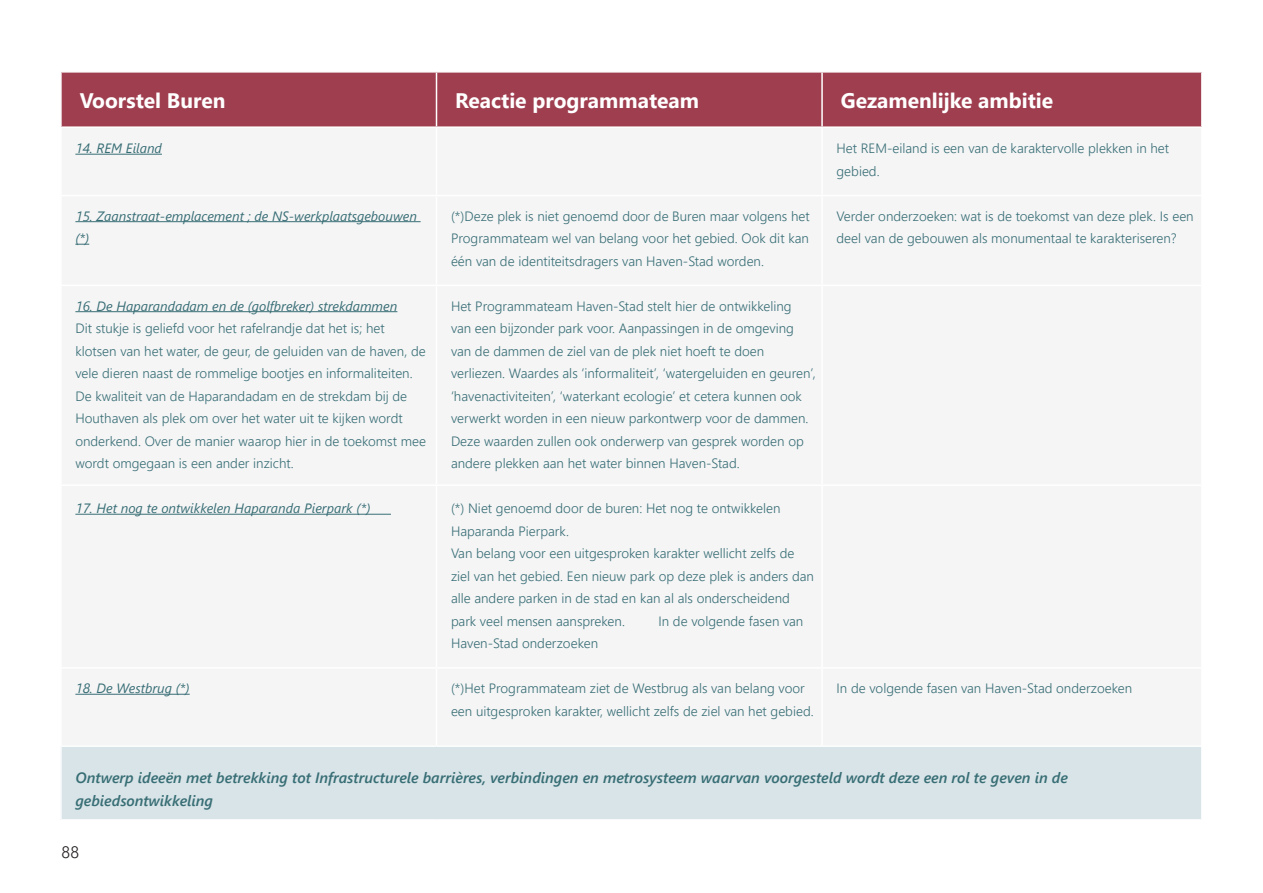
<style>
.page{position:relative;width:1263px;height:893px;background:#fff}
.page>*{position:absolute;margin:0;border:0;box-sizing:border-box;transform-origin:0 0}
.Table_Header{font:700 21px "Segoe UI";color:#fff}
.t1{font:300 16.5px "Segoe UI";color:#231f20}
.Table_Sub-Headers{font:italic 600 15px/22.5px "Segoe UI";color:#386e75}
.Table_Text{font:300 13.5px/22.5px "Segoe UI";color:#386e75}
.Table_Cell-Headers{font:italic 13.5px/22.5px "Segoe UI";color:#386e75}
</style>
<div class="page">
<div style="left:62px;top:73px;width:1139px;height:53px;background:#9f3e4f"></div>
<div style="left:61px;top:746px;width:1141px;height:74px;background:#d8e4e8"></div>
<hr style="left:436px;top:73px;width:1px;height:53px;background:#fff">
<hr style="left:821px;top:73px;width:2px;height:53px;background:#fff">
<hr style="left:60px;top:747px;width:2px;height:72px;background:#fff">
<hr style="left:1201px;top:747px;width:2px;height:72px;background:#fff">
<hr style="left:60px;top:745px;width:376px;height:2px;background:#fff">
<hr style="left:436px;top:745px;width:386px;height:2px;background:#fff">
<hr style="left:822px;top:745px;width:381px;height:2px;background:#fff">
<hr style="left:60px;top:819px;width:376px;height:2px;background:#fff">
<hr style="left:436px;top:819px;width:386px;height:2px;background:#fff">
<hr style="left:822px;top:819px;width:381px;height:2px;background:#fff">
<hr style="left:75px;top:154px;width:87px;height:1px;background:#386e75">
<hr style="left:75px;top:221px;width:346px;height:1px;background:#386e75">
<svg style="left:75px;top:244px;width:14px;height:1px"></svg>
<hr style="left:75px;top:311px;width:322px;height:1px;background:#386e75">
<hr style="left:75px;top:514px;width:316px;height:1px;background:#386e75">
<hr style="left:75px;top:694px;width:115px;height:1px;background:#386e75">
<p class="Table_Header" style="left:80px;top:81px;width:147px">Voorstel Buren</p>
<p class="Table_Header" style="left:455px;top:81px;width:245px">Reactie programmateam</p>
<p class="Table_Header" style="left:841px;top:81px;width:214px">Gezamenlijke ambitie</p>
<p class="Table_Cell-Headers" style="left:75px;top:135px;width:88px">14. REM Eiland</p>
<p class="Table_Text" style="left:836px;top:136px;width:334px">Het REM-eiland is een van de karaktervolle plekken in het gebied.</p>
<p class="Table_Cell-Headers" style="left:75px;top:202px;width:343px">15. Zaanstraat-emplacement ; de NS-werkplaatsgebouwen (*)</p>
<p class="Table_Text" style="left:451px;top:203px;width:360px;text-align:justify">(*)Deze plek is niet genoemd door de Buren maar volgens het Programmateam wel van belang voor het gebied. Ook dit kan één van de identiteitsdragers van Haven-Stad worden.</p>
<p class="Table_Text" style="left:836px;top:203px;width:359px">Verder onderzoeken: wat is de toekomst van deze plek. Is een deel van de gebouwen als monumentaal te karakteriseren?</p>
<p class="Table_Cell-Headers" style="left:75px;top:292px;width:323px">16. De Haparandadam en de (golfbreker) strekdammen</p>
<p class="Table_Text" style="left:75px;top:316px;width:352px">Dit stukje is geliefd voor het rafelrandje dat het is; het klotsen van het water, de geur, de geluiden van de haven, de vele dieren naast de rommelige bootjes en informaliteiten.<br>De kwaliteit van de Haparandadam en de strekdam bij de Houthaven als plek om over het water uit te kijken wordt onderkend. Over de manier waarop hier in de toekomst mee wordt omgegaan is een ander inzicht.</p>
<p class="Table_Text" style="left:451px;top:293px;width:366px">Het Programmateam Haven-Stad stelt hier de ontwikkeling<br>van een bijzonder park voor. Aanpassingen in de omgeving van de dammen de ziel van de plek niet hoeft te doen verliezen. Waardes als ‘informaliteit’, ‘watergeluiden en geuren’, ‘havenactiviteiten’, ‘waterkant ecologie’ et cetera kunnen ook verwerkt worden in een nieuw parkontwerp voor de dammen.<br>Deze waarden zullen ook onderwerp van gesprek worden op andere plekken aan het water binnen Haven-Stad.</p>
<p class="Table_Cell-Headers" style="left:75px;top:495px;width:296px">17. Het nog te ontwikkelen Haparanda Pierpark (*)</p>
<p class="Table_Text" style="left:451px;top:496px;width:331px">(*) Niet genoemd door de buren: Het nog te ontwikkelen<br>Haparanda Pierpark.</p>
<p class="Table_Text" style="left:451px;top:541px;width:364px">Van belang voor een uitgesproken karakter wellicht zelfs de ziel van het gebied. Een nieuw park op deze plek is anders dan alle andere parken in de stad en kan al als onderscheidend park veel mensen aanspreken.</p>
<p class="Table_Text" style="left:658px;top:608px;width:146px">In de volgende fasen van</p>
<p class="Table_Text" style="left:451px;top:631px;width:149px">Haven-Stad onderzoeken</p>
<p class="Table_Cell-Headers" style="left:75px;top:675px;width:116px">18. De Westbrug (*)</p>
<p class="Table_Text" style="left:451px;top:676px;width:364px">(*)Het Programmateam ziet de Westbrug als van belang voor een uitgesproken karakter, wellicht zelfs de ziel van het gebied.</p>
<p class="Table_Text" style="left:836px;top:676px;width:297px">In de volgende fasen van Haven-Stad onderzoeken</p>
<p class="Table_Sub-Headers" style="left:75px;top:764px;width:994px">Ontwerp ideeën met betrekking tot Infrastructurele barrières, verbindingen en metrosysteem waarvan voorgesteld wordt deze een rol te geven in de gebiedsontwikkeling</p>
<p class="t1" style="left:62px;top:836px;width:19px">88</p>
</div>
